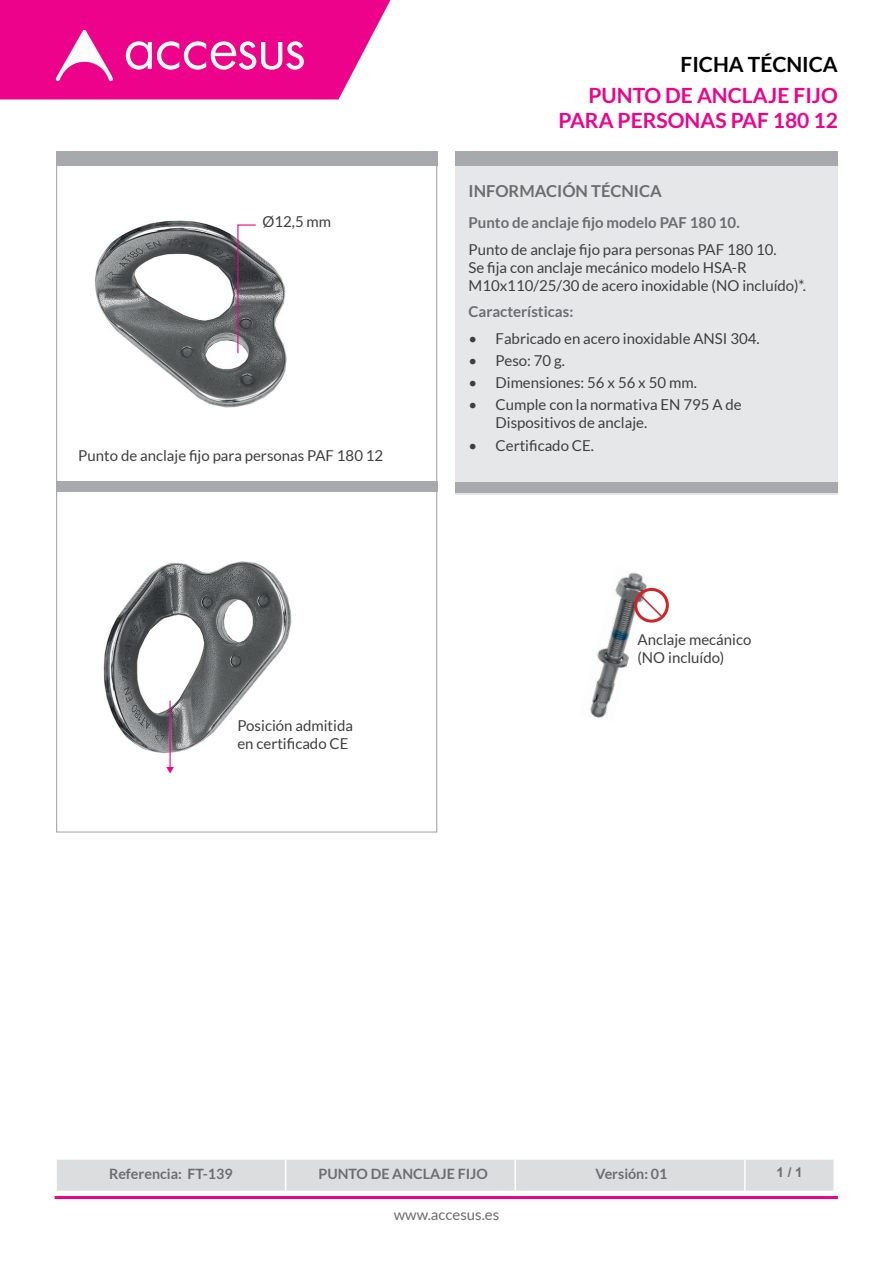
<style>
.page{position:relative;width:893px;height:1263px;background:#fff}
.page>*{position:absolute;margin:0;border:0;box-sizing:border-box;transform-origin:0 0}
.t1{font:700 21px/25.2px "Lato";color:#ed028c;text-align:right}
.t2{font:700 21px "Lato";color:#000}
.t3{font:700 16.5px "Lato";color:#6c6d70}
.t4{font:15px/18px "Lato";color:#3e3e3f}
.t5{font:700 15px "Lato";color:#6c6d70}
.t6{font:15px "Lato";color:#6c6d70}
.t7{font:700 14.25px "Lato";color:#6c6d70}
.t8{font:700 13.5px "Arial";color:#6c6d70}
</style>
<div class="page">
<svg style="left:0;top:0;width:391px;height:99px"></svg>
<hr style="left:55px;top:1196px;width:783px;height:3px;background:#ed028c">
<img style="left:94px;top:220px;width:193px;height:188px">
<img style="left:103px;top:561px;width:189px;height:206px">
<img style="left:590px;top:572px;width:57px;height:146px">
<div style="left:455px;top:166px;width:383px;height:328px;background:#e6e7e9"></div>
<div style="left:57px;top:1160px;width:776px;height:31px;background:#dcdddf"></div>
<hr style="left:285px;top:1160px;width:1px;height:31px;background:#fff">
<hr style="left:514px;top:1160px;width:2px;height:31px;background:#fff">
<hr style="left:744px;top:1160px;width:2px;height:31px;background:#fff">
<div style="left:455px;top:152px;width:383px;height:14px;background:#a8a9ad"></div>
<div style="left:455px;top:483px;width:383px;height:10px;background:#a8a9ad"></div>
<div style="left:56px;top:152px;width:381px;height:14px;background:#a8a9ad"></div>
<div style="left:56px;top:482px;width:381px;height:10px;background:#a8a9ad"></div>
<svg style="left:237px;top:224px;width:20px;height:130px"></svg>
<hr style="left:170px;top:701px;width:1px;height:68px;background:#ed028c">
<svg style="left:166px;top:767px;width:8px;height:6px"></svg>
<div style="left:634px;top:588px;width:35px;height:35px;border:3px solid #d1232a;border-radius:50%"></div>
<svg style="left:638px;top:593px;width:27px;height:26px"></svg>
<p class="t4" style="left:262px;top:213px;width:70px">Ø12,5 mm</p>
<p class="t4" style="left:78px;top:446px;width:307px">Punto de anclaje fijo para personas PAF 180 12</p>
<p class="t4" style="left:237px;top:716px;width:117px">Posición admitida en certificado CE</p>
<h1 class="t2" style="left:680px;top:52px;width:159px">FICHA TÉCNICA</h1>
<h1 class="t1" style="left:558px;top:82px;width:281px">PUNTO DE ANCLAJE FIJO<br>PARA PERSONAS PAF 180 12</h1>
<p class="t3" style="left:468px;top:182px;width:195px">INFORMACIÓN TÉCNICA</p>
<p class="t5" style="left:468px;top:214px;width:273px">Punto de anclaje fijo modelo PAF 180 10.</p>
<p class="t4" style="left:468px;top:240px;width:339px">Punto de anclaje fijo para personas PAF 180 10.<br>Se fija con anclaje mecánico modelo HSA-R<br>M10x110/25/30 de acero inoxidable (NO incluído)*.</p>
<p class="t5" style="left:468px;top:303px;width:106px">Características:</p>
<p class="t4" style="left:468px;top:329px;width:293px">• Fabricado en acero inoxidable ANSI 304.</p>
<p class="t4" style="left:468px;top:351px;width:98px">• Peso: 70 g.</p>
<p class="t4" style="left:468px;top:373px;width:230px">• Dimensiones: 56 x 56 x 50 mm.</p>
<p class="t4" style="left:495px;top:396px;width:248px;text-indent:-27px">• Cumple con la normativa EN 795 A de<br>Dispositivos de anclaje.</p>
<p class="t4" style="left:468px;top:436px;width:127px">• Certificado CE.</p>
<p class="t4" style="left:637px;top:630px;width:115px">Anclaje mecánico (NO incluído)</p>
<p class="t7" style="left:109px;top:1165px;width:125px">Referencia: FT-139</p>
<p class="t7" style="left:319px;top:1165px;width:171px">PUNTO DE ANCLAJE FIJO</p>
<p class="t7" style="left:595px;top:1165px;width:74px">Versión: 01</p>
<p class="t8" style="left:776px;top:1163px;width:28px">1 / 1</p>
<p class="t6" style="left:394px;top:1206px;width:107px">www.accesus.es</p>
</div>
